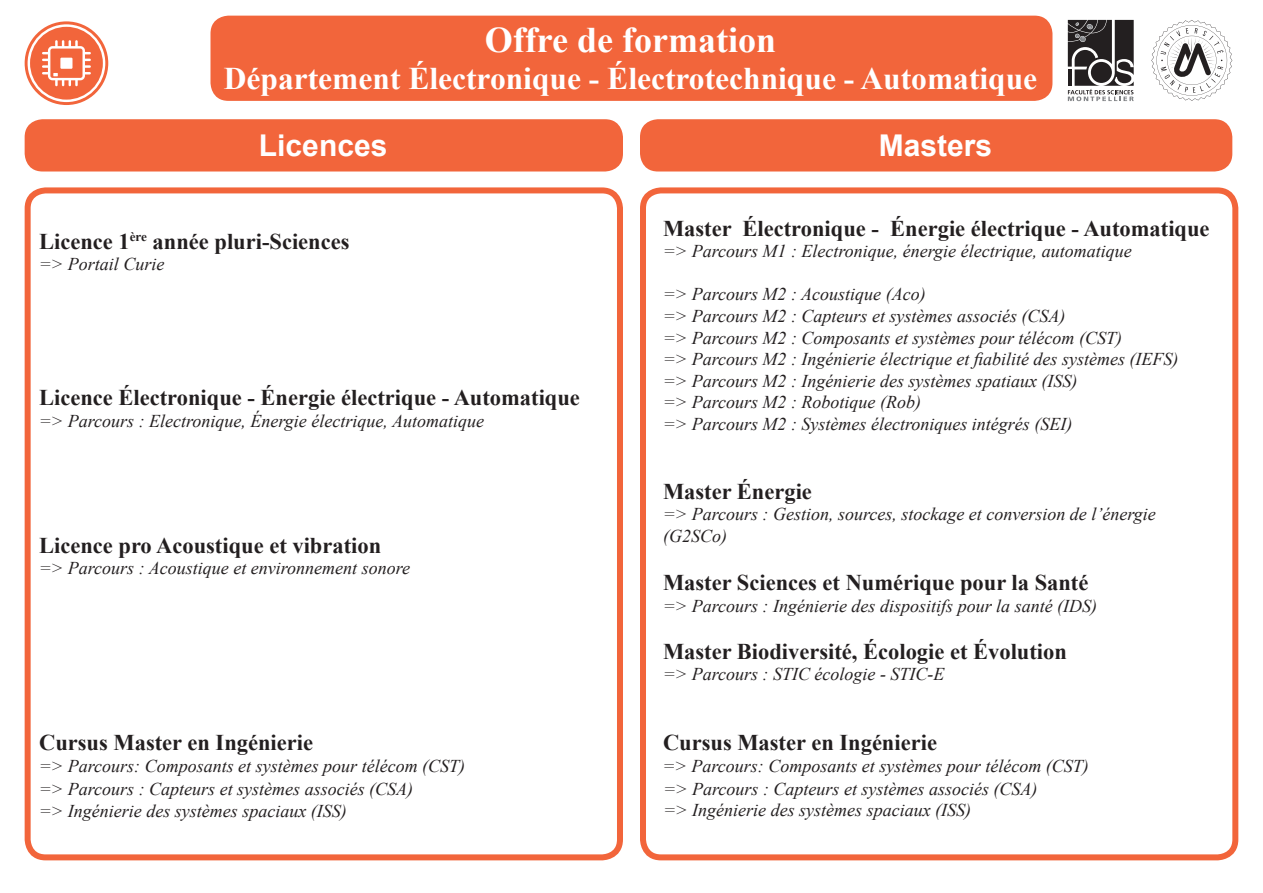
<style>
.page{position:relative;width:1263px;height:893px;background:#fff}
.page>*{position:absolute;margin:0;border:0;box-sizing:border-box;transform-origin:0 0}
.t1{font:700 36px "Times New Roman";color:#fff}
.t2{font:700 31.5px "Times New Roman";color:#fff}
.t3{font:700 30px "Arial";color:#fff}
.t4{font:700 22.5px "Times New Roman";color:#231f20}
.t5{font:italic 18px "Times New Roman";color:#231f20}
</style>
<div class="page">
<div style="left:210px;top:16px;width:842px;height:85px;background:#f2653b;border-radius:18px"></div>
<div style="left:25px;top:187px;width:598px;height:673px;border:6px solid #f2653b;border-radius:18px"></div>
<div style="left:640px;top:187px;width:598px;height:673px;border:6px solid #f2653b;border-radius:18px"></div>
<svg style="left:25px;top:21px;width:83px;height:84px"></svg>
<svg style="left:28px;top:24px;width:77px;height:78px"></svg>
<div style="left:25px;top:119px;width:598px;height:52px;background:#f2653b;border-radius:18px"></div>
<div style="left:640px;top:119px;width:592px;height:52px;background:#f2653b;border-radius:18px"></div>
<svg style="left:1068px;top:20px;width:66px;height:81px"></svg>
<svg style="left:1151px;top:20px;width:81px;height:81px"></svg>
<p class="t1" style="left:485px;top:15px;width:293px">Offre de formation</p>
<p class="t2" style="left:224px;top:57px;width:815px">Département Électronique - Électrotechnique - Automatique</p>
<p class="t3" style="left:259px;top:126px;width:130px">Licences</p>
<p class="t3" style="left:879px;top:126px;width:115px">Masters</p>
<p class="t4" style="left:39px;top:225px;width:312px">Licence 1<sup>ère</sup> année pluri-Sciences</p>
<p class="t5" style="left:39px;top:252px;width:127px">=&gt; Portail Curie</p>
<p class="t4" style="left:39px;top:382px;width:542px">Licence Électronique - Énergie électrique - Automatique</p>
<p class="t5" style="left:39px;top:408px;width:446px">=&gt; Parcours : Electronique, Énergie électrique, Automatique</p>
<p class="t4" style="left:39px;top:530px;width:344px">Licence pro Acoustique et vibration</p>
<p class="t5" style="left:39px;top:556px;width:372px">=&gt; Parcours : Acoustique et environnement sonore</p>
<p class="t4" style="left:39px;top:727px;width:275px">Cursus Master en Ingénierie</p>
<p class="t5" style="left:39px;top:754px;width:428px">=&gt; Parcours: Composants et systèmes pour télécom (CST)</p>
<p class="t5" style="left:39px;top:776px;width:376px">=&gt; Parcours : Capteurs et systèmes associés (CSA)</p>
<p class="t5" style="left:39px;top:799px;width:309px">=&gt; Ingénierie des systèmes spaciaux (ISS)</p>
<p class="t4" style="left:663px;top:213px;width:548px">Master Électronique - Énergie électrique - Automatique</p>
<p class="t5" style="left:663px;top:239px;width:470px">=&gt; Parcours M1 : Electronique, énergie électrique, automatique</p>
<p class="t5" style="left:663px;top:282px;width:264px">=&gt; Parcours M2 : Acoustique (Aco)</p>
<p class="t5" style="left:663px;top:304px;width:404px">=&gt; Parcours M2 : Capteurs et systèmes associés (CSA)</p>
<p class="t5" style="left:663px;top:325px;width:461px">=&gt; Parcours M2 : Composants et systèmes pour télécom (CST)</p>
<p class="t5" style="left:663px;top:347px;width:517px">=&gt; Parcours M2 : Ingénierie électrique et fiabilité des systèmes (IEFS)</p>
<p class="t5" style="left:663px;top:368px;width:416px">=&gt; Parcours M2 : Ingénierie des systèmes spatiaux (ISS)</p>
<p class="t5" style="left:663px;top:390px;width:260px">=&gt; Parcours M2 : Robotique (Rob)</p>
<p class="t5" style="left:663px;top:412px;width:411px">=&gt; Parcours M2 : Systèmes électroniques intégrés (SEI)</p>
<p class="t4" style="left:663px;top:475px;width:150px">Master Énergie</p>
<p class="t5" style="left:663px;top:502px;width:494px">=&gt; Parcours : Gestion, sources, stockage et conversion de l’énergie</p>
<p class="t5" style="left:663px;top:523px;width:65px">(G2SCo)</p>
<p class="t4" style="left:663px;top:567px;width:427px">Master Sciences et Numérique pour la Santé</p>
<p class="t5" style="left:663px;top:593px;width:436px">=&gt; Parcours : Ingénierie des dispositifs pour la santé (IDS)</p>
<p class="t4" style="left:663px;top:636px;width:405px">Master Biodiversité, Écologie et Évolution</p>
<p class="t5" style="left:663px;top:662px;width:283px">=&gt; Parcours : STIC écologie - STIC-E</p>
<p class="t4" style="left:663px;top:726px;width:275px">Cursus Master en Ingénierie</p>
<p class="t5" style="left:663px;top:754px;width:428px">=&gt; Parcours: Composants et systèmes pour télécom (CST)</p>
<p class="t5" style="left:663px;top:776px;width:376px">=&gt; Parcours : Capteurs et systèmes associés (CSA)</p>
<p class="t5" style="left:663px;top:798px;width:309px">=&gt; Ingénierie des systèmes spaciaux (ISS)</p>
</div>
